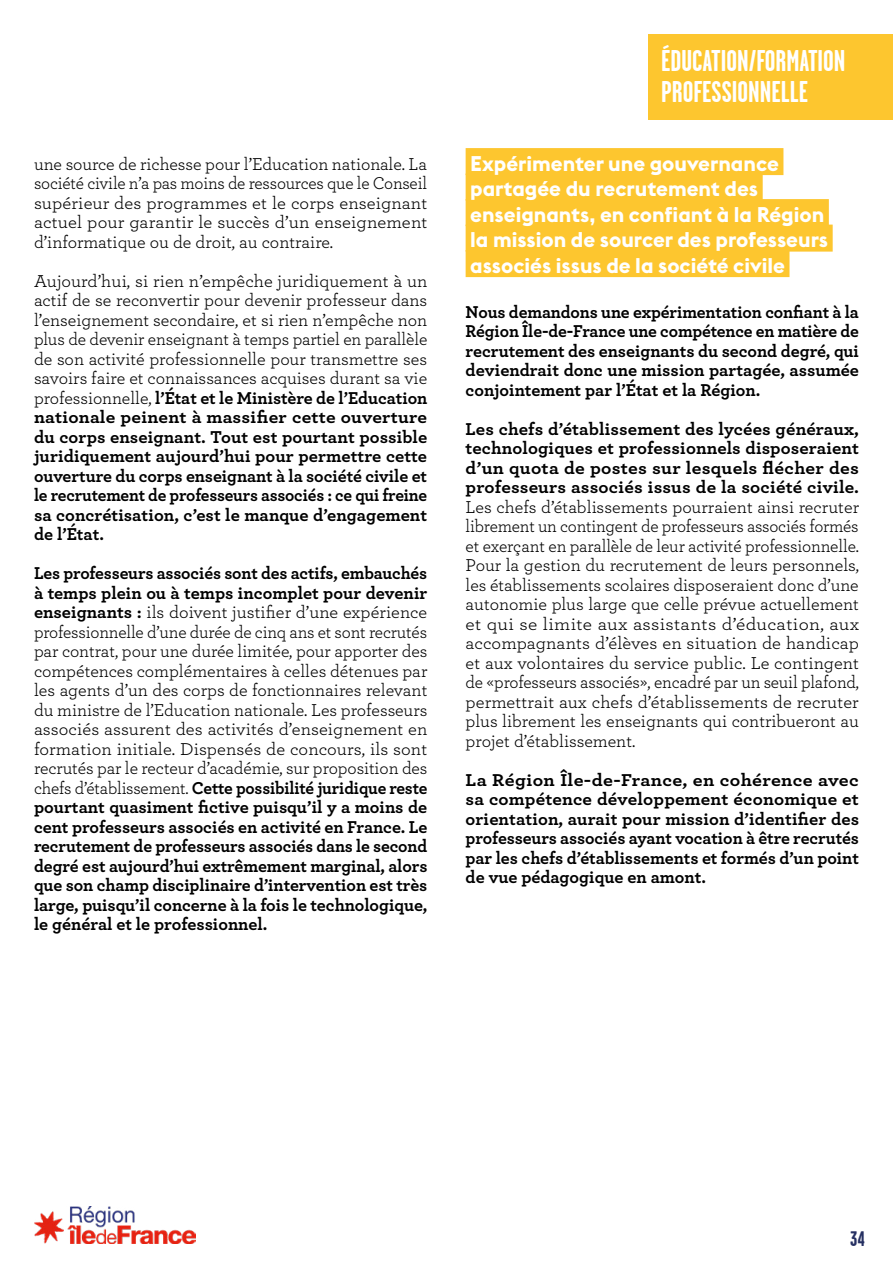
<style>
.page{position:relative;width:893px;height:1263px;background:#fff}
.page>*{position:absolute;margin:0;border:0;box-sizing:border-box;transform-origin:0 0}
.t1{font:700 30px/31.5px "Garage Gothic";color:#fff}
.t2{font:700 21px/25.5px "Euclid Flex";color:#fff}
.t3{font:700 21px "Garage Gothic";color:#263062}
.t4{font:18px/19.5px "Archer";color:#000;text-align:justify}
.t5{font:700 18px/19.5px "Archer";color:#000;text-align:justify}
.t6{font:700 18px/19.5px "Archer";color:#000;text-align:justify;scale:1.09 1}
.t7{font:700 18px/19.5px "Archer";color:#000;text-align:justify;scale:1.04 1}
.s1{font-weight:400}
.s2{font-weight:700}
</style>
<div class="page">
<img style="left:34px;top:1206px;width:162px;height:37px">
<div style="left:466px;top:148px;width:317px;height:27px;background:#fdc62f"></div>
<div style="left:466px;top:174px;width:297px;height:27px;background:#fdc62f"></div>
<div style="left:466px;top:199px;width:363px;height:27px;background:#fdc62f"></div>
<div style="left:466px;top:225px;width:367px;height:27px;background:#fdc62f"></div>
<div style="left:466px;top:250px;width:323px;height:27px;background:#fdc62f"></div>
<div style="left:648px;top:34px;width:245px;height:85px;background:#fdc62f"></div>
<p class="t4" style="left:34px;top:153px;width:395px">une source de richesse pour l’Education nationale. La société civile n’a pas moins de ressources que le Conseil supérieur des programmes et le corps enseignant actuel pour garantir le succès d’un enseignement d’informatique ou de droit, au contraire.</p>
<p class="t5" style="left:34px;top:270px;width:395px"><span class="s1">Aujourd’hui, si rien n’empêche juridiquement à un actif de se reconvertir pour devenir professeur dans l’enseignement secondaire, et si rien n’empêche non plus de devenir enseignant à temps partiel en parallèle de son activité professionnelle pour transmettre ses savoirs faire et connaissances acquises durant sa vie professionnelle,</span> l’État et le Ministère de l’Education nationale peinent à massifier cette ouverture du corps enseignant. Tout est pourtant possible juridiquement aujourd’hui pour permettre cette ouverture du corps enseignant à la société civile et le recrutement de professeurs associés : ce qui freine sa concrétisation, c’est le manque d’engagement de l’État.</p>
<p class="t4" style="left:34px;top:563px;width:395px"><span class="s2">Les professeurs associés sont des actifs, embauchés à temps plein ou à temps incomplet pour devenir enseignants :</span> ils doivent justifier d’une expérience professionnelle d’une durée de cinq ans et sont recrutés par contrat, pour une durée limitée, pour apporter des compétences complémentaires à celles détenues par les agents d’un des corps de fonctionnaires relevant du ministre de l’Education nationale. Les professeurs associés assurent des activités d’enseignement en formation initiale. Dispensés de concours, ils sont recrutés par le recteur d’académie, sur proposition des chefs d’établissement. <span class="s2">Cette possibilité juridique reste pourtant quasiment fictive puisqu’il y a moins de cent professeurs associés en activité en France. Le recrutement de professeurs associés dans le second degré est aujourd’hui extrêmement marginal, alors que son champ disciplinaire d’intervention est très large, puisqu’il concerne à la fois le technologique, le général et le professionnel.</span></p>
<h1 class="t1" style="left:661px;top:45px;width:186px">ÉDUCATION/FORMATION<br>PROFESSIONNELLE</h1>
<p class="t2" style="left:470px;top:151px;width:359px">Expérimenter une gouvernance partagée du recrutement des enseignants, en confiant à la Région la mission de sourcer des professeurs associés issus de la société civile</p>
<p class="t5" style="left:466px;top:301px;width:395px">Nous demandons une expérimentation confiant à la Région Île-de-France une compétence en matière de recrutement des enseignants du second degré, qui deviendrait donc une mission partagée, assumée conjointement par l’État et la Région.</p>
<p class="t7" style="left:466px;top:418px;width:380px">Les chefs d’établissement des lycées généraux, technologiques et professionnels disposeraient d’un quota de postes sur lesquels flécher des professeurs associés issus de la société civile.</p>
<p class="t4" style="left:466px;top:496px;width:395px">Les chefs d’établissements pourraient ainsi recruter librement un contingent de professeurs associés formés et exerçant en parallèle de leur activité professionnelle.<br>Pour la gestion du recrutement de leurs personnels, les établissements scolaires disposeraient donc d’une autonomie plus large que celle prévue actuellement et qui se limite aux assistants d’éducation, aux accompagnants d’élèves en situation de handicap et aux volontaires du service public. Le contingent de «professeurs associés», encadré par un seuil plafond, permettrait aux chefs d’établissements de recruter plus librement les enseignants qui contribueront au projet d’établissement.</p>
<p class="t6" style="left:466px;top:769px;width:363px">La Région Île-de-France, en cohérence avec sa compétence développement économique et orientation, aurait pour mission d’identifier des professeurs associés ayant vocation à être recrutés par les chefs d’établissements et formés d’un point de vue pédagogique en amont.</p>
<p class="t3" style="left:850px;top:1227px;width:16px">34</p>
</div>
